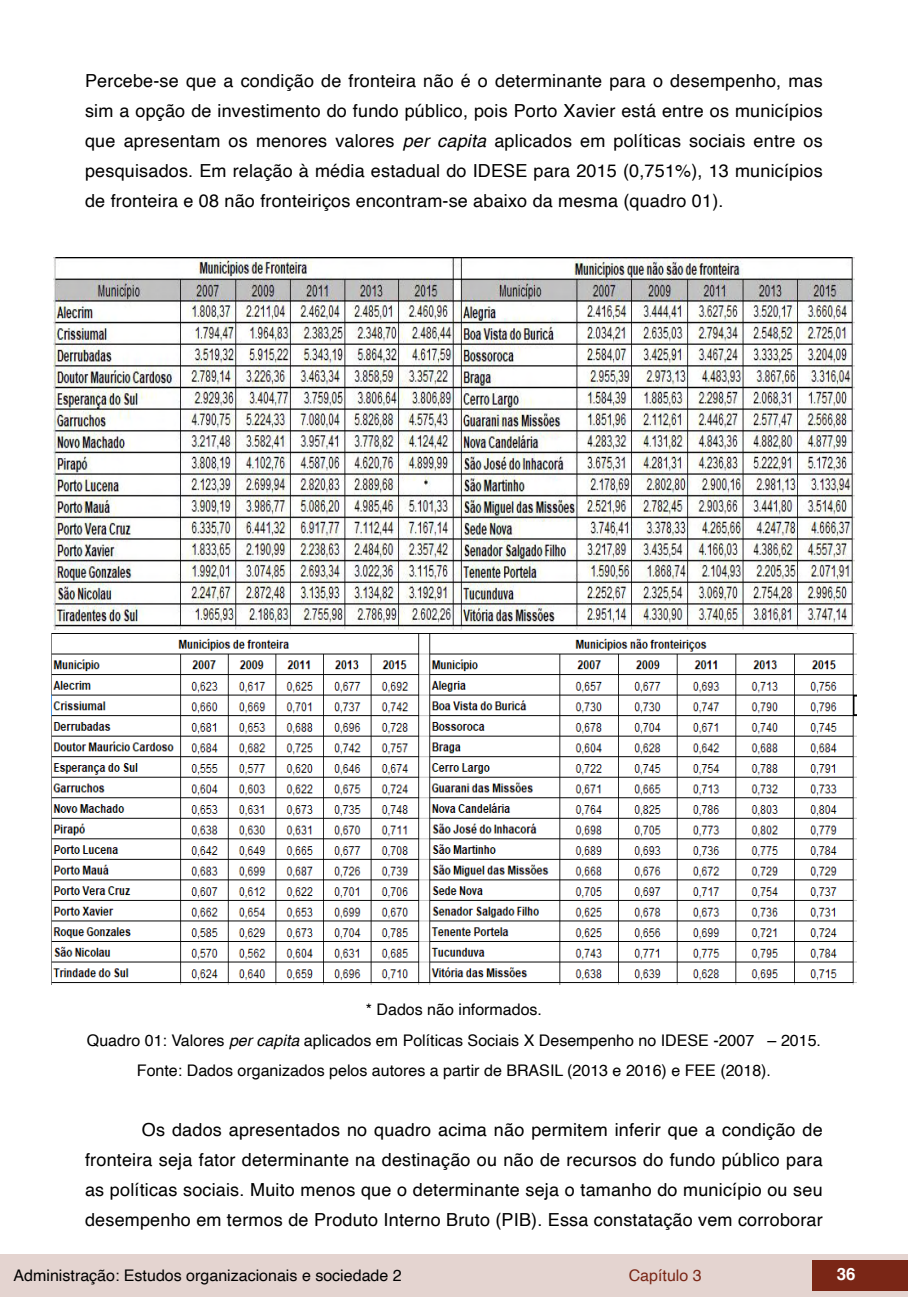
<style>
.page{position:relative;width:908px;height:1304px;background:#fff}
.page>*{position:absolute;margin:0;border:0;box-sizing:border-box;transform-origin:0 0}
.t1{font:18px/30px "Helvetica";letter-spacing:.01em;color:#000;text-align:justify}
.t2{font:700 16.8px "Helvetica";color:#fff}
.t3{font:16px/30.6px "Helvetica";color:#000;text-align:center}
.t4{font:16px "Helvetica";color:#7a2616}
.s1{font-style:italic}
</style>
<div class="page">
<div style="left:0;top:1254px;width:906px;height:43px;background:#e4d4d0"></div>
<div style="left:812px;top:1261px;width:95px;height:30px;background:#7a2616"></div>
<img style="left:53px;top:257px;width:801px;height:373px">
<img style="left:52px;top:633px;width:803px;height:352px">
<p class="t1" style="left:85px;top:66px;width:738px">Percebe-se que a condição de fronteira não é o determinante para o desempenho, mas sim a opção de investimento do fundo público, pois Porto Xavier está entre os municípios que apresentam os menores valores <span class="s1">per capita</span> aplicados em políticas sociais entre os pesquisados. Em relação à média estadual do IDESE para 2015 (0,751%), 13 municípios de fronteira e 08 não fronteiriços encontram-se abaixo da mesma (quadro 01).</p>
<p class="t3" style="left:87px;top:995px;width:735px">* Dados não informados.<br>Quadro 01: Valores <span class="s1">per capita</span> aplicados em Políticas Sociais X Desempenho no IDESE -2007 – 2015.<br>Fonte: Dados organizados pelos autores a partir de BRASIL (2013 e 2016) e FEE (2018).</p>
<p class="t1" style="left:85px;top:1115px;width:738px;text-indent:57px">Os dados apresentados no quadro acima não permitem inferir que a condição de fronteira seja fator determinante na destinação ou não de recursos do fundo público para as políticas sociais. Muito menos que o determinante seja o tamanho do município ou seu desempenho em termos de Produto Interno Bruto (PIB). Essa constatação vem corroborar</p>
<p class="t3" style="left:14px;top:1260px;width:389px">Administração: Estudos organizacionais e sociedade 2</p>
<p class="t4" style="left:628px;top:1263px;width:74px">Capítulo 3</p>
<p class="t2" style="left:836px;top:1261px;width:20px">36</p>
</div>
